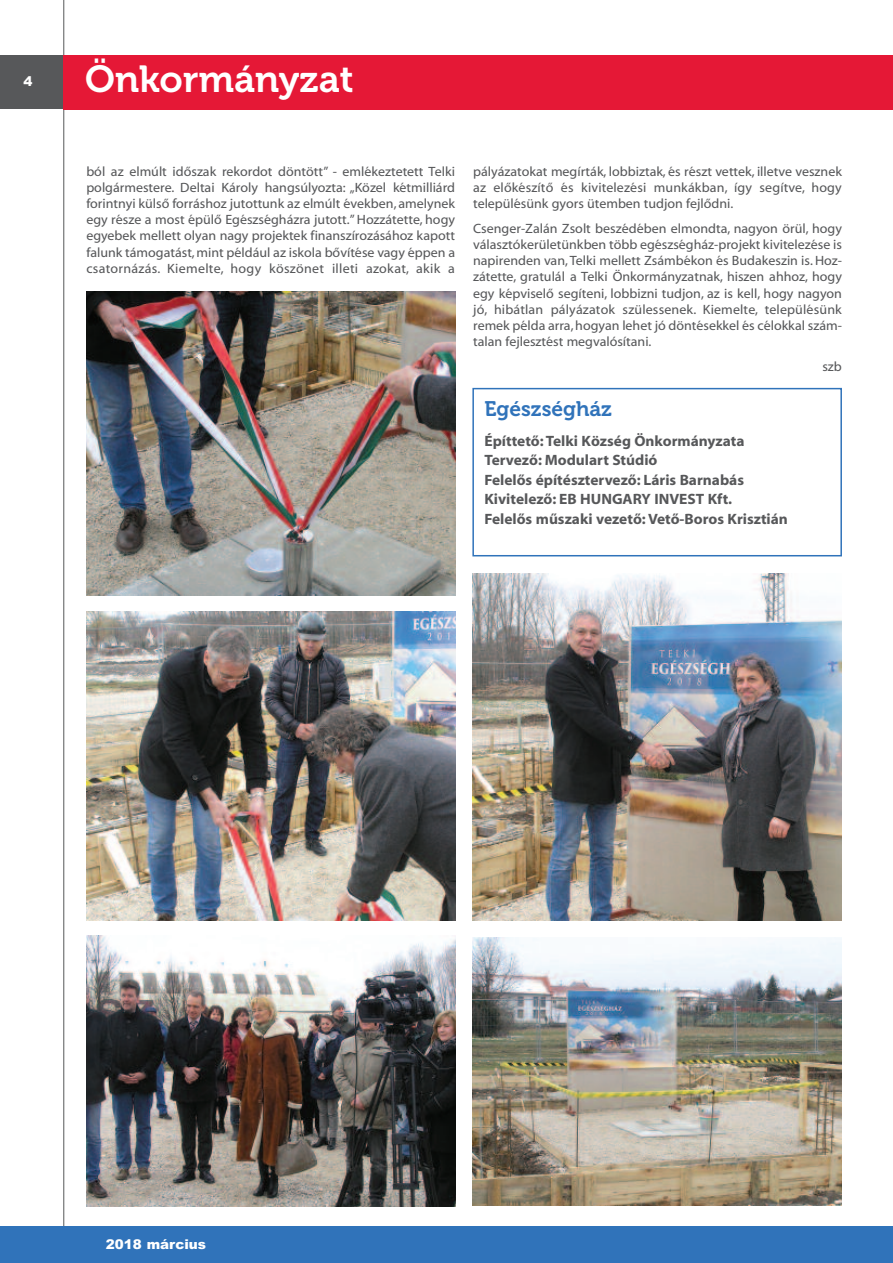
<style>
.page{position:relative;width:893px;height:1263px;background:#fff}
.page>*{position:absolute;margin:0;border:0;box-sizing:border-box;transform-origin:0 0}
.t1{font:37.5px "Museo 700";color:#fff}
.t2{font:21px "Museo 700";color:#3073ba}
.t3{font:15px/19.5px "Myriad Bd Web CE";color:#57585a}
.t4{font:13.5px/16.2px "Myriad Web CE";color:#57585a;text-align:justify}
.t5{font:900 13.5px "Arial";color:#fff}
</style>
<div class="page">
<div style="left:0;top:55px;width:64px;height:54px;background:#57585a"></div>
<hr style="left:64px;top:0;width:1px;height:1263px;background:#57585a">
<div style="left:0;top:1226px;width:893px;height:37px;background:#3073ba"></div>
<div style="left:64px;top:55px;width:829px;height:54px;background:#e51836"></div>
<img style="left:86px;top:936px;width:370px;height:270px">
<img style="left:472px;top:573px;width:370px;height:347px">
<img style="left:472px;top:937px;width:370px;height:269px">
<div style="left:472px;top:388px;width:370px;height:168px;border:2px solid #3073ba"></div>
<img style="left:86px;top:611px;width:370px;height:309px">
<img style="left:86px;top:292px;width:370px;height:303px">
<p class="t5" style="left:23px;top:73px;width:11px">4</p>
<h1 class="t1" style="left:85px;top:65px;width:270px">Önkormányzat</h1>
<p class="t4" style="left:86px;top:163px;width:370px">ból az elmúlt időszak rekordot döntött” - emlékeztetett Telki polgármestere. Deltai Károly hangsúlyozta: „Közel kétmilliárd forintnyi külső forráshoz jutottunk az elmúlt években, amelynek egy része a most épülő Egészségházra jutott.” Hozzátette, hogy egyebek mellett olyan nagy projektek finanszírozásához kapott falunk támogatást, mint például az iskola bővítése vagy éppen a csatornázás. Kiemelte, hogy köszönet illeti azokat, akik a</p>
<p class="t4" style="left:473px;top:163px;width:370px">pályázatokat megírták, lobbiztak, és részt vettek, illetve vesznek az előkészítő és kivitelezési munkákban, így segítve, hogy településünk gyors ütemben tudjon fejlődni.</p>
<p class="t4" style="left:473px;top:220px;width:370px">Csenger-Zalán Zsolt beszédében elmondta, nagyon örül, hogy választókerületünkben több egészségház-projekt kivitelezése is napirenden van, Telki mellett Zsámbékon és Budakeszin is. Hoz&shy;zátette, gratulál a Telki Önkormányzatnak, hiszen ahhoz, hogy egy képviselő segíteni, lobbizni tudjon, az is kell, hogy nagyon jó, hibátlan pályázatok szülessenek. Kiemelte, településünk remek példa arra, hogyan lehet jó döntésekkel és célokkal szám&shy;talan fejlesztést megvalósítani.</p>
<p class="t4" style="left:822px;top:358px;width:21px">szb</p>
<h2 class="t2" style="left:484px;top:401px;width:129px">Egészségház</h2>
<p class="t3" style="left:484px;top:431px;width:305px">Építtető: Telki Község Önkormányzata Tervező: Modulart Stúdió<br>Felelős építésztervező: Láris Barnabás Kivitelező: EB HUNGARY INVEST Kft.<br>Felelős műszaki vezető: Vető-Boros Krisztián</p>
<p class="t5" style="left:106px;top:1236px;width:102px">2018 március</p>
</div>
